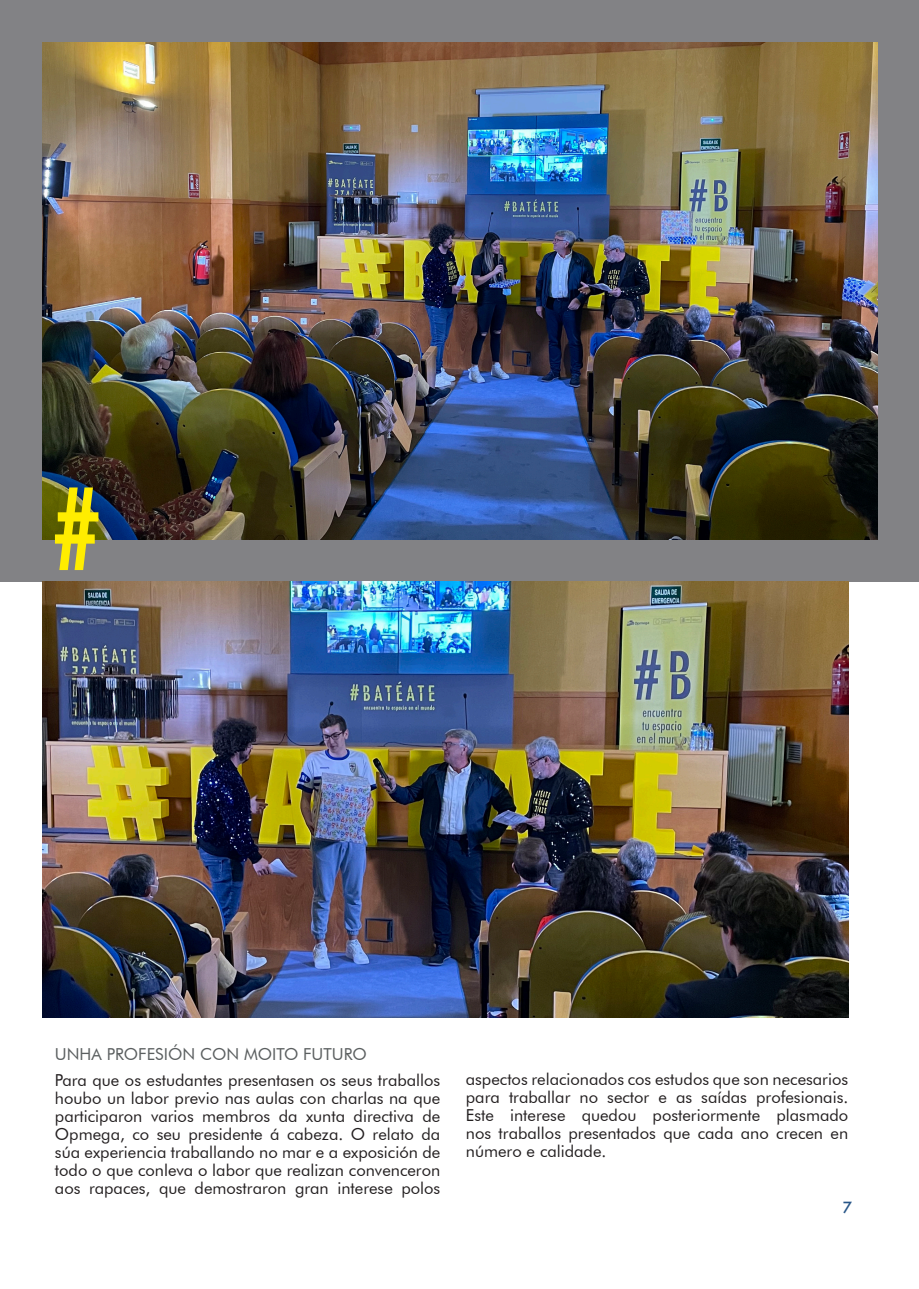
<style>
.page{position:relative;width:919px;height:1289px;background:#fff}
.page>*{position:absolute;margin:0;border:0;box-sizing:border-box;transform-origin:0 0}
.t1{font:16.5px/18px "Futura BT";color:#231f20;text-align:justify}
.t2{font:16.5px "Futura BT";color:#5b5f60}
.t3{font:500 15px "Futura";color:#285688}
</style>
<div class="page">
<div style="left:0;top:0;width:918px;height:581px;background:#828285"></div>
<img style="left:43px;top:43px;width:834px;height:496px">
<img style="left:43px;top:581px;width:805px;height:436px">
<svg style="left:55px;top:487px;width:43px;height:83px"></svg>
<p class="t2" style="left:55px;top:1044px;width:313px">UNHA PROFESIÓN CON MOITO FUTURO</p>
<p class="t1" style="left:55px;top:1070px;width:387px">Para que os estudantes presentasen os seus traballos houbo un labor previo nas aulas con charlas na que participaron varios membros da xunta directiva de Opmega, co seu presidente á cabeza. O relato da súa experiencia traballando no mar e a exposición de todo o que conleva o labor que realizan convenceron aos rapaces, que demostraron gran interese polos</p>
<p class="t1" style="left:466px;top:1070px;width:384px">aspectos relacionados cos estudos que son necesarios para traballar no sector e as saídas profesionais.<br>Este interese quedou posteriormente plasmado nos traballos presentados que cada ano crecen en número e calidade.</p>
<p class="t3" style="left:842px;top:1196px;width:11px">7</p>
</div>
